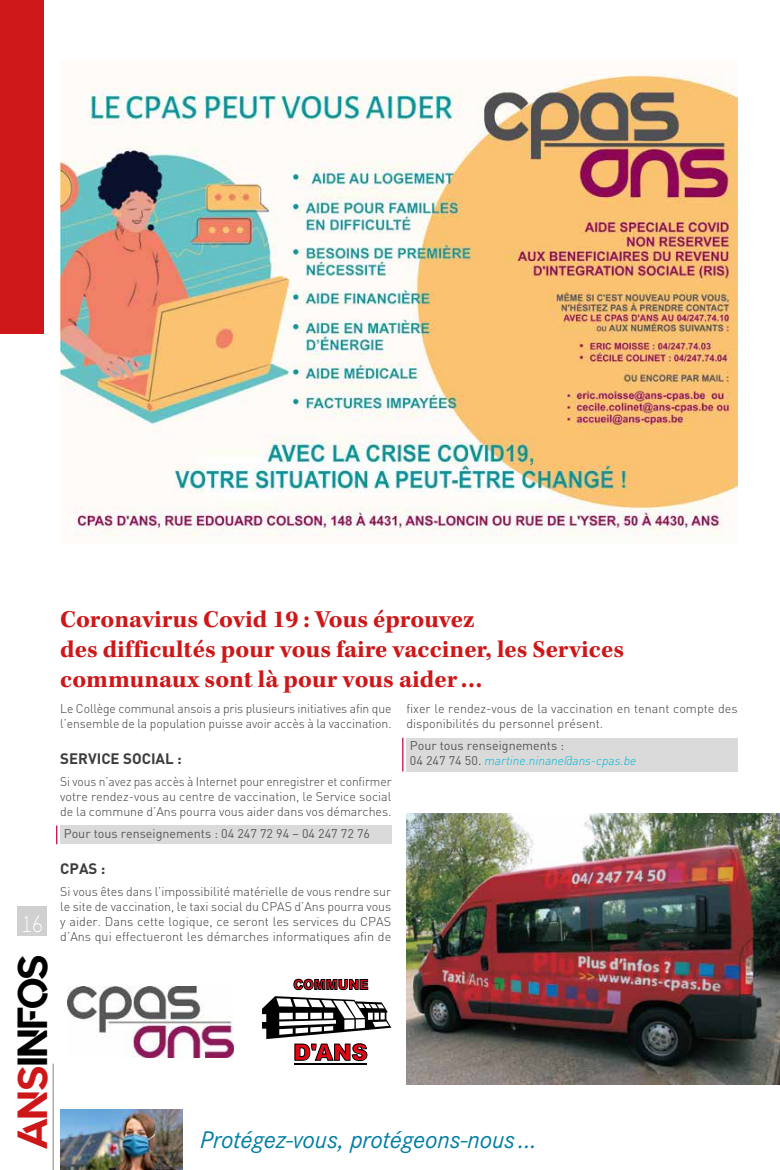
<style>
.page{position:relative;width:780px;height:1170px;background:#fff}
.page>*{position:absolute;margin:0;border:0;box-sizing:border-box;transform-origin:0 0}
.t1{font:41.88px "Quantify";color:#000}
.t2{font:700 25px/30px "Kepler Std";letter-spacing:.005em;color:#cd1719}
.t3{font:italic 25px "Corporate S";color:#007ea3}
.t4{font:23.75px "Champagne&Limousines";color:#fff;scale:.95 1}
.t5{font:900 22.5px "Arial";color:#e30613}
.t6{font:700 15px "DIN";color:#3c3c3b}
.t7{font:900 13.88px "Arial";color:#e30613;scale:.92 1}
.t8{font:300 12.5px/15px "DIN";color:#3c3c3b}
.t9{font:300 12.5px/15px "DIN";color:#3c3c3b;text-align:justify;scale:.96 1}
.t10{font:12.5px/15px "DIN";color:#575756}
.s1{color:#cd1719}
.s2{font-weight:300;font-style:italic;color:#00b8d8}
</style>
<div class="page">
<hr style="left:53px;top:1063px;width:1px;height:106px;background:#9d9d9c">
<div style="left:18px;top:905px;width:29px;height:30px;background:#d0d0d0"></div>
<div style="left:0;top:0;width:44px;height:333px;background:#cd1719"></div>
<img style="left:60px;top:1109px;width:122px;height:60px">
<img style="left:60px;top:74px;width:677px;height:462px">
<div style="left:60px;top:825px;width:331px;height:19px;background:#dadada"></div>
<svg style="left:56px;top:825px;width:1px;height:19px"></svg>
<div style="left:406px;top:737px;width:331px;height:34px;background:#dadada"></div>
<hr style="left:402px;top:737px;width:1px;height:34px;background:#c6014a">
<img style="left:68px;top:986px;width:166px;height:71px">
<svg style="left:293px;top:978px;width:75px;height:12px"></svg>
<hr style="left:294px;top:1062px;width:73px;height:2px;background:#000">
<svg style="left:262px;top:996px;width:129px;height:64px"></svg>
<img style="left:406px;top:813px;width:374px;height:271px">
<h3 class="t4" style="left:21px;top:911px;width:25px">16</h3>
<h1 class="t1" style="left:9px;top:1149px;width:197px;rotate:-90deg"><span class="s1">ANS</span>INFOS</h1>
<h2 class="t2" style="left:60px;top:605px;width:565px">Coronavirus Covid 19 : Vous éprouvez<br>des difficultés pour vous faire vacciner, les Services communaux sont là pour vous aider…</h2>
<p class="t8" style="left:60px;top:700px;width:333px">Le Collège communal ansois a pris plusieurs initiatives afin que l’ensemble de la population puisse avoir accès à la vaccination.</p>
<p class="t6" style="left:60px;top:748px;width:123px">SERVICE SOCIAL :</p>
<p class="t9" style="left:60px;top:773px;width:346px">Si vous n’avez pas accès à Internet pour enregistrer et confirmer votre rendez-vous au centre de vaccination, le Service social de la commune d’Ans pourra vous aider dans vos démarches.</p>
<p class="t10" style="left:64px;top:825px;width:308px">Pour tous renseignements : 04 247 72 94 – 04 247 72 76</p>
<p class="t6" style="left:60px;top:858px;width:47px">CPAS :</p>
<p class="t8" style="left:60px;top:883px;width:332px;text-align:justify">Si vous êtes dans l’impossibilité matérielle de vous rendre sur le site de vaccination, le taxi social du CPAS d’Ans pourra vous y aider. Dans cette logique, ce seront les services du CPAS d’Ans qui effectueront les démarches informatiques afin de</p>
<p class="t8" style="left:406px;top:700px;width:333px">fixer le rendez-vous de la vaccination en tenant compte des disponibilités du personnel présent.</p>
<p class="t10" style="left:410px;top:737px;width:228px">Pour tous renseignements :<br>04 247 74 50. <span class="s2">martine.ninane@ans-cpas.be</span></p>
<p class="t7" style="left:293px;top:974px;width:83px">COMMUNE</p>
<h3 class="t5" style="left:293px;top:1035px;width:76px">D'ANS</h3>
<h2 class="t3" style="left:200px;top:1125px;width:338px">Protégez-vous, protégeons-nous ...</h2>
</div>
